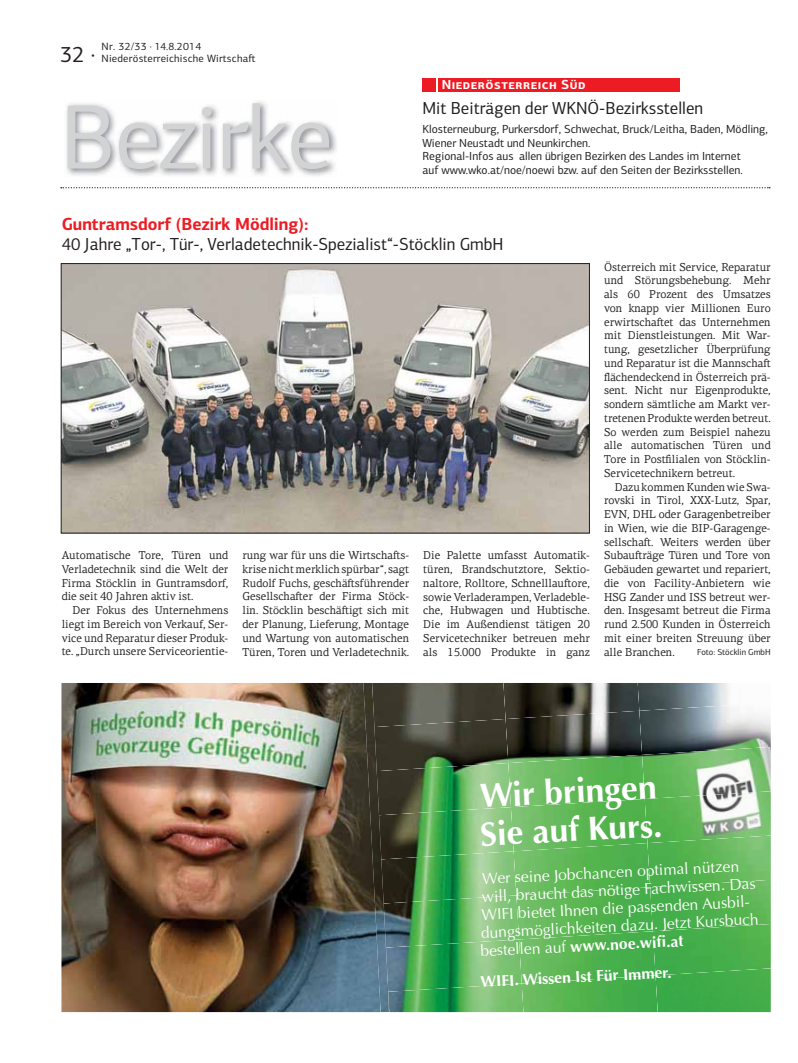
<style>
.page{position:relative;width:798px;height:1063px;background:#fff}
.page>*{position:absolute;margin:0;border:0;box-sizing:border-box;transform-origin:0 0}
.t1{font:91.88px "PF Centro Sans Pro";color:#d1d3d4}
.t2{font:700 33.75px/38.1px "Optima LT Std";color:#fff}
.t3{font:22.5px "PF Centro Sans Pro";color:#231f20;scale:.96 1}
.t4{font:17.5px "PF Centro Sans Pro";color:#231f20;scale:.96 1}
.t5{font:700 17.5px "PF Centro Sans Pro";color:#ed1c24;scale:.96 1}
.t6{font:15.75px/18px "Optima LT Std";color:#fff}
.t7{font:700 15.75px "Optima LT Std";color:#fff}
.t8{font:700 13.12px "PF Centro Sans Pro";letter-spacing:.04em;color:#fff}
.t9{font:11.75px/13.8px "PF Centro Sans Pro";color:#231f20}
.t10{font:11.5px/13.8px "PF Centro Serif Pro";color:#231f20;text-align:justify;scale:.96 1}
.t11{font:10.62px/11.9px "PF Centro Sans Pro";letter-spacing:.02em;color:#231f20}
.t12{font:8.75px "PF Centro Sans Pro";color:#231f20}
.s1{font-weight:700}
</style>
<div class="page">
<svg style="left:61px;top:187px;width:708px;height:1px"></svg>
<img style="left:66px;top:101px;width:271px;height:75px">
<div style="left:438px;top:78px;width:241px;height:14px;background:#ed1c24"></div>
<div style="left:422px;top:78px;width:14px;height:14px;background:#ed1c24"></div>
<img style="left:63px;top:265px;width:524px;height:266px">
<div style="left:61px;top:263px;width:528px;height:270px;border:1px solid #231f20"></div>
<img style="left:61px;top:683px;width:302px;height:329px">
<img style="left:363px;top:683px;width:25px;height:329px">
<img style="left:372px;top:683px;width:131px;height:44px">
<img style="left:503px;top:683px;width:134px;height:36px">
<img style="left:637px;top:683px;width:92px;height:28px">
<img style="left:374px;top:719px;width:131px;height:52px">
<img style="left:505px;top:711px;width:134px;height:52px">
<img style="left:639px;top:703px;width:131px;height:52px">
<img style="left:376px;top:763px;width:132px;height:52px">
<img style="left:508px;top:755px;width:133px;height:52px">
<img style="left:641px;top:747px;width:129px;height:52px">
<img style="left:379px;top:807px;width:131px;height:52px">
<img style="left:510px;top:799px;width:134px;height:52px">
<img style="left:644px;top:791px;width:126px;height:52px">
<img style="left:381px;top:851px;width:132px;height:53px">
<img style="left:513px;top:843px;width:134px;height:52px">
<img style="left:647px;top:835px;width:123px;height:52px">
<img style="left:383px;top:895px;width:133px;height:53px">
<img style="left:516px;top:887px;width:133px;height:52px">
<img style="left:649px;top:880px;width:121px;height:51px">
<img style="left:386px;top:939px;width:132px;height:53px">
<img style="left:518px;top:931px;width:134px;height:53px">
<img style="left:652px;top:924px;width:118px;height:51px">
<img style="left:388px;top:984px;width:133px;height:28px">
<img style="left:521px;top:975px;width:134px;height:37px">
<img style="left:655px;top:968px;width:115px;height:44px">
<h3 class="t3" style="left:60px;top:46px;width:38px">32 ·</h3>
<p class="t11" style="left:102px;top:42px;width:155px">Nr. 32/33 · 14.8.2014<br>Niederösterreichische Wirtscha-</p>
<h1 class="t1" style="left:60px;top:103px;width:274px">Bezirke</h1>
<p class="t8" style="left:441px;top:80px;width:145px">Niederösterreich Süd</p>
<h3 class="t4" style="left:422px;top:101px;width:294px">Mit Beiträgen der WKNÖ-Bezirksstellen</h3>
<p class="t9" style="left:422px;top:123px;width:347px">Klosterneuburg, Purkersdorf, Schwechat, Bruck/Leitha, Baden, Mödling, Wiener Neustadt und Neunkirchen.<br>Regional-Infos aus allen übrigen Bezirken des Landes im Internet<br>auf www.wko.at/noe/noewi bzw. auf den Seiten der Bezirksstellen.</p>
<h3 class="t5" style="left:62px;top:217px;width:258px">Guntramsdorf (Bezirk Mödling):</h3>
<h3 class="t4" style="left:62px;top:237px;width:461px">40 Jahre „Tor-, Tür-, Verladetechnik-Spezialist“-Stöcklin GmbH</h3>
<p class="t10" style="left:62px;top:550px;width:175px">Automatische Tore, Türen und Verladetechnik sind die Welt der Firma Stöcklin in Guntramsdorf, die seit 40 Jahren aktiv ist.</p>
<p class="t10" style="left:62px;top:605px;width:175px;text-indent:11px">Der Fokus des Unternehmens liegt im Bereich von Verkauf, Ser&shy;vice und Reparatur dieser Produk&shy;te. „Durch unsere Serviceorientie-</p>
<p class="t10" style="left:242px;top:550px;width:175px">rung war für uns die Wirtscha-s&shy;krise nicht merklich spürbar“, sagt Rudolf Fuchs, geschä-sführender Gesellscha-er der Firma Stöck&shy;lin. Stöcklin beschä-igt sich mit der Planung, Lieferung, Montage und Wartung von automatischen Türen, Toren und Verladetechnik.</p>
<p class="t10" style="left:423px;top:550px;width:175px">Die Palette umfasst Automatik&shy;türen, Brandschutztore, Sektio&shy;naltore, Rolltore, Schnelllau-ore, sowie Verladerampen, Verladeble&shy;che, Hubwagen und Hubtische.<br>Die im Außendienst tätigen 20<br>Servicetechniker betreuen mehr als 15.000 Produkte in ganz</p>
<p class="t10" style="left:604px;top:261px;width:175px">Österreich mit Service, Reparatur und Störungsbehebung. Mehr als 60 Prozent des Umsatzes von knapp vier Millionen Euro erwirtscha-et das Unternehmen mit Dienstleistungen. Mit War&shy;tung, gesetzlicher Überprüfung und Reparatur ist die Mannscha&shy;flächendeckend in Österreich prä&shy;sent. Nicht nur Eigenprodukte, sondern sämtliche am Markt ver&shy;tretenen Produkte werden betreut.<br>So werden zum Beispiel nahezu alle automatischen Türen und Tore in Postfilialen von Stöcklin-Servicetechnikern betreut.</p>
<p class="t10" style="left:604px;top:481px;width:175px;text-indent:11px">Dazu kommen Kunden wie Swa&shy;rovski in Tirol, XXX-Lutz, Spar, EVN, DHL oder Garagenbetreiber in Wien, wie die BIP-Garagenge&shy;sellscha-. Weiters werden über Subau-räge Türen und Tore von Gebäuden gewartet und repariert, die von Facility-Anbietern wie HSG Zander und ISS betreut wer&shy;den. Insgesamt betreut die Firma rund 2.500 Kunden in Österreich mit einer breiten Streuung über alle Branchen.</p>
<p class="t12" style="left:696px;top:649px;width:75px">Foto: Stöcklin GmbH</p>
<h2 class="t2" style="left:477px;top:779px;width:184px;rotate:-3deg">Wir bringen<br>Sie auf Kurs.</h2>
<h3 class="t6" style="left:476px;top:871px;width:281px;text-indent:6px;rotate:-3deg">Wer seine Jobchancen optimal nützen will, braucht das nötige Fachwissen. Das WIFI bietet Ihnen die passenden Ausbil&shy;dungsmöglichkeiten dazu. Jetzt Kursbuch bestellen auf <span class="s1">www.noe.wifi .at</span></h3>
<h3 class="t7" style="left:480px;top:974px;width:193px;rotate:-3deg">WIFI. Wissen Ist Für Immer.</h3>
</div>
